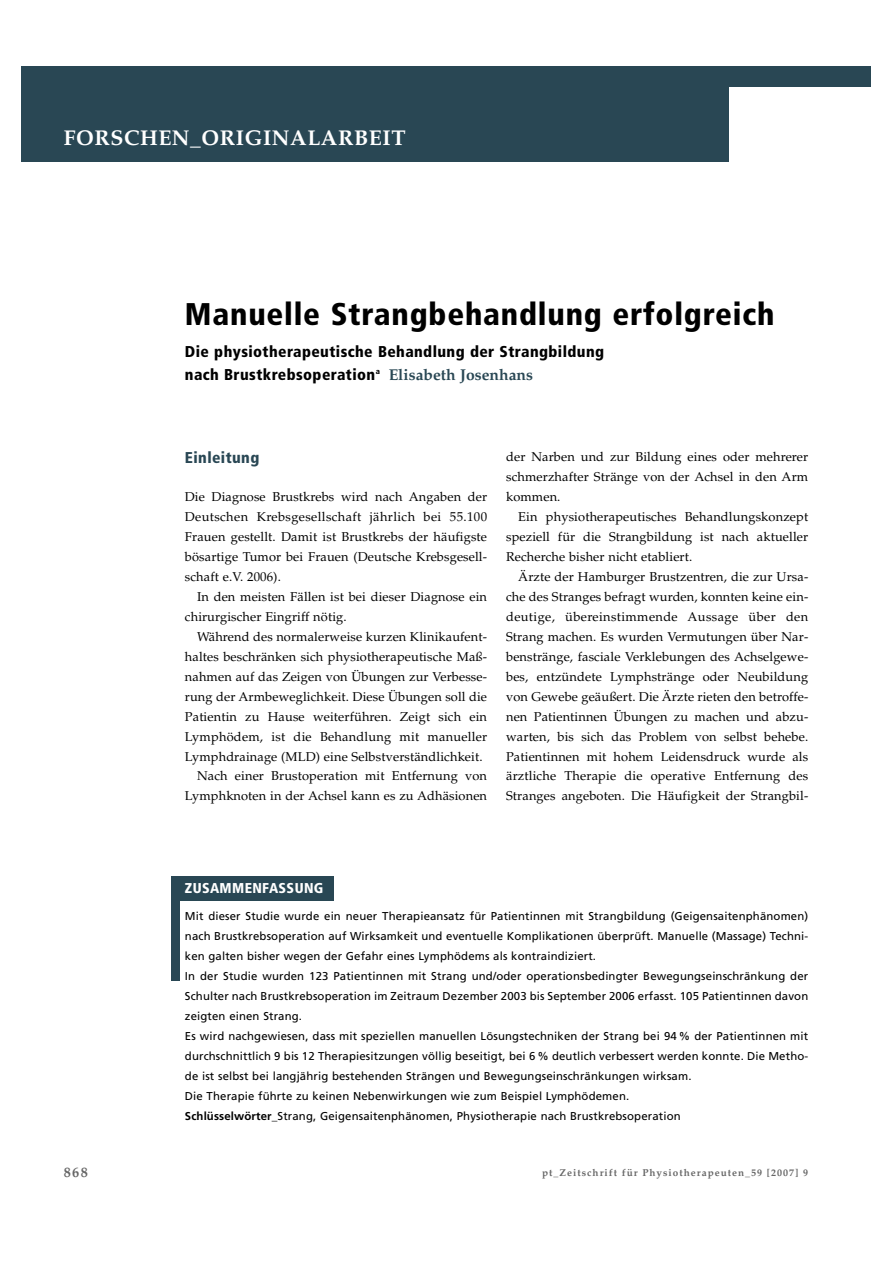
<style>
.page{position:relative;width:893px;height:1263px;background:#fff}
.page>*{position:absolute;margin:0;border:0;box-sizing:border-box;transform-origin:0 0}
.t1{font:900 condensed 31.35px "Frutiger";letter-spacing:.025em;color:#000}
.t2{font:700 21.3px "Palatino LT";letter-spacing:.025em;color:#fff}
.t3{font:900 condensed 15.6px/22.8px "Frutiger";letter-spacing:.025em;color:#000}
.t4{font:900 condensed 15.6px "Frutiger";letter-spacing:.025em;color:#294754}
.t5{font:900 condensed 14.25px "Frutiger";letter-spacing:.025em;color:#fff}
.t6{font:700 14.25px "Palatino LT";color:#666}
.t7{font:12.9px/20px "Palatino LT";letter-spacing:.01em;color:#000;text-align:justify}
.t8{font:11.4px/20px "Frutiger";letter-spacing:.01em;color:#000}
.t9{font:700 10.05px "Palatino LT";letter-spacing:.1em;color:#666}
.s1{font-family:"Palatino LT";font-weight:700;font-stretch:normal;color:#294754}
.s2{font-weight:700}
</style>
<div class="page">
<div style="left:22px;top:66px;width:707px;height:96px;background:#294754"></div>
<div style="left:22px;top:66px;width:848px;height:20px;background:#294754"></div>
<div style="left:171px;top:876px;width:163px;height:25px;background:#294754"></div>
<div style="left:171px;top:876px;width:8px;height:105px;background:#294754"></div>
<h2 class="t2" style="left:64px;top:129px;width:343px">FORSCHEN_ORIGINALARBEIT</h2>
<h1 class="t1" style="left:185px;top:302px;width:591px">Manuelle Strangbehandlung erfolgreich</h1>
<p class="t3" style="left:185px;top:341px;width:421px">Die physiotherapeutische Behandlung der Strangbildung nach Brustkrebsoperation<sup>a</sup> <span class="s1">Elisabeth Josenhans</span></p>
<p class="t4" style="left:185px;top:452px;width:76px">Einleitung</p>
<p class="t7" style="left:185px;top:488px;width:304px">Die Diagnose Brustkrebs wird nach Angaben der Deutschen Krebsgesellschaft jährlich bei 55.100<br>Frauen gestellt. Damit ist Brustkrebs der häufigste bösartige Tumor bei Frauen (Deutsche Krebsgesell&shy;schaft e.V. 2006).</p>
<p class="t7" style="left:185px;top:588px;width:304px;text-indent:12px">In den meisten Fällen ist bei dieser Diagnose ein chirurgischer Eingriff nötig.</p>
<p class="t7" style="left:197px;top:628px;width:292px">Während des normalerweise kurzen Klinikaufent-</p>
<p class="t7" style="left:185px;top:648px;width:304px">haltes beschränken sich physiotherapeutische Maß-</p>
<p class="t7" style="left:185px;top:668px;width:304px">nahmen auf das Zeigen von Übungen zur Verbesse-</p>
<p class="t7" style="left:185px;top:687px;width:304px">rung der Armbeweglichkeit. Diese Übungen soll die</p>
<p class="t7" style="left:185px;top:707px;width:304px">Patientin zu Hause weiterführen. Zeigt sich ein</p>
<p class="t7" style="left:185px;top:727px;width:304px">Lymphödem, ist die Behandlung mit manueller</p>
<p class="t7" style="left:185px;top:747px;width:299px">Lymphdrainage (MLD) eine Selbstverständlichkeit.</p>
<p class="t7" style="left:197px;top:767px;width:292px">Nach einer Brustoperation mit Entfernung von</p>
<p class="t7" style="left:185px;top:787px;width:304px">Lymphknoten in der Achsel kann es zu Adhäsionen</p>
<p class="t7" style="left:506px;top:448px;width:304px">der Narben und zur Bildung eines oder mehrerer schmerzhafter Stränge von der Achsel in den Arm kommen.</p>
<p class="t7" style="left:506px;top:508px;width:304px;text-indent:12px">Ein physiotherapeutisches Behandlungskonzept speziell für die Strangbildung ist nach aktueller Recherche bisher nicht etabliert.</p>
<p class="t7" style="left:506px;top:568px;width:304px;text-indent:12px">Ärzte der Hamburger Brustzentren, die zur Ursa&shy;che des Stranges befragt wurden, konnten keine ein&shy;deutige, übereinstimmende Aussage über den Strang machen. Es wurden Vermutungen über Nar&shy;benstränge, fasciale Verklebungen des Achselgewe&shy;bes, entzündete Lymphstränge oder Neubildung von Gewebe geäußert. Die Ärzte rieten den betroffe&shy;nen Patientinnen Übungen zu machen und abzu&shy;warten, bis sich das Problem von selbst behebe.<br>Patientinnen mit hohem Leidensdruck wurde als ärztliche Therapie die operative Entfernung des Stranges angeboten. Die Häufigkeit der Strangbil-</p>
<p class="t5" style="left:185px;top:882px;width:140px">ZUSAMMENFASSUNG</p>
<p class="t8" style="left:185px;top:907px;width:625px">Mit dieser Studie wurde ein neuer Therapieansatz für Patientinnen mit Strangbildung (Geigensaitenphänomen) nach Brustkrebsoperation auf Wirksamkeit und eventuelle Komplikationen überprüft. Manuelle (Massage) Techni&shy;ken galten bisher wegen der Gefahr eines Lymphödems als kontraindiziert.<br>In der Studie wurden 123 Patientinnen mit Strang und/oder operationsbedingter Bewegungseinschränkung der Schulter nach Brustkrebsoperation im Zeitraum Dezember 2003 bis September 2006 erfasst. 105 Patientinnen davon zeigten einen Strang.<br>Es wird nachgewiesen, dass mit speziellen manuellen Lösungstechniken der Strang bei 94 % der Patientinnen mit durchschnittlich 9 bis 12 Therapiesitzungen völlig beseitigt, bei 6 % deutlich verbessert werden konnte. Die Metho&shy;de ist selbst bei langjährig bestehenden Strängen und Bewegungseinschränkungen wirksam.<br>Die Therapie führte zu keinen Nebenwirkungen wie zum Beispiel Lymphödemen.<br><span class="s2">Schlüsselwörter_</span>Strang, Geigensaitenphänomen, Physiotherapie nach Brustkrebsoperation</p>
<p class="t6" style="left:64px;top:1166px;width:26px">868</p>
<p class="t9" style="left:542px;top:1168px;width:268px">pt_Zeitschrift für Physiotherapeuten_59 [2007] 9</p>
</div>
